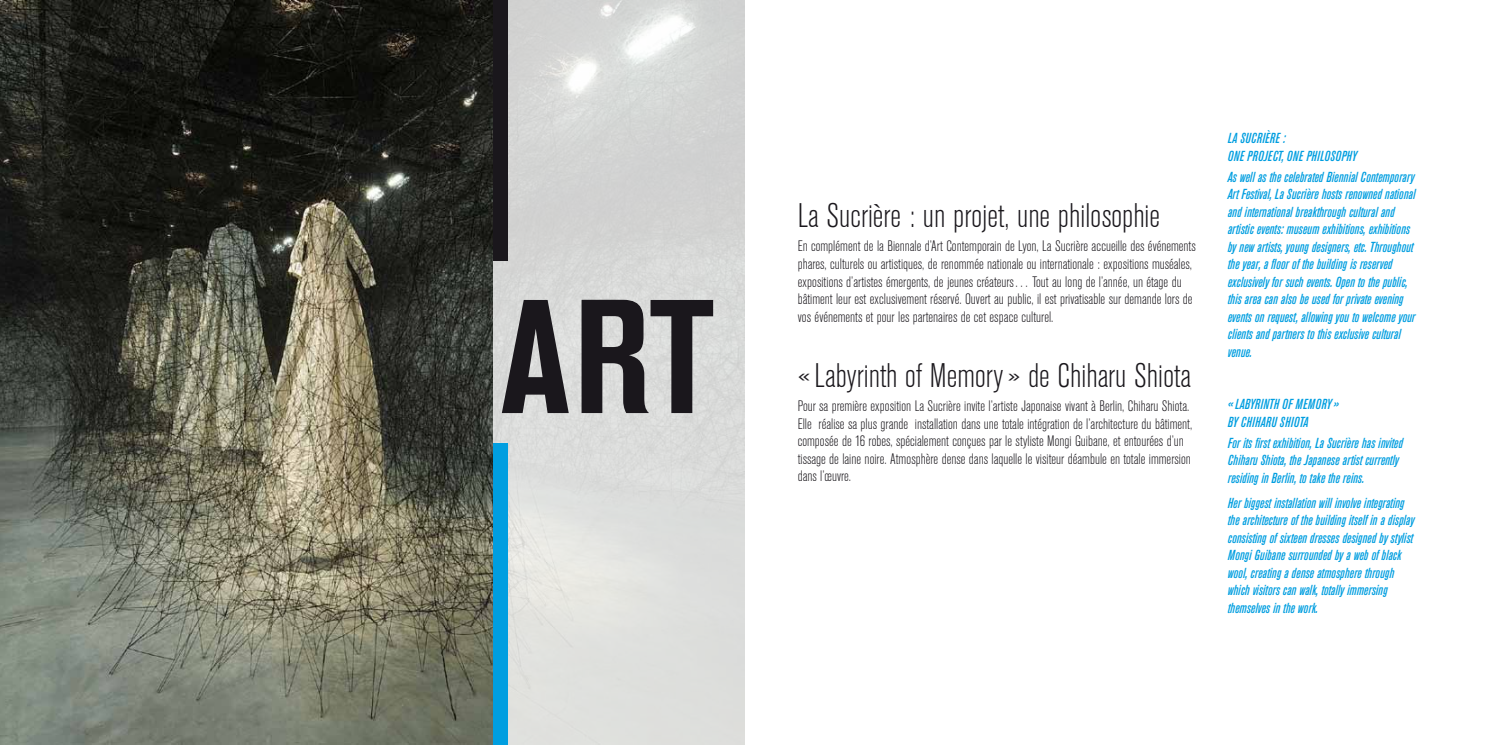
<style>
.page{position:relative;width:1489px;height:745px;background:#fff}
.page>*{position:absolute;margin:0;border:0;box-sizing:border-box;transform-origin:0 0}
.t1{font:700 condensed 160px "Akzidenz Grotesk BE";color:#1a171c}
.t2{font:300 condensed 33.75px "Akzidenz Grotesk BE";color:#1a171c}
.t3{font:300 condensed 15px/17.5px "Akzidenz Grotesk BE";color:#1a171c}
.t4{font:italic 500 condensed 14.38px/17.5px "Akzidenz Grotesk BE";color:#009ee0}
.t5{font:italic 500 condensed 14.38px/17.5px "Akzidenz Grotesk BE";letter-spacing:.02em;color:#009ee0}
</style>
<div class="page">
<img style="left:0;top:0;width:493px;height:744px">
<svg style="left:493px;top:0;width:251px;height:744px;background:#d9dbd9"></svg>
<div style="left:493px;top:0;width:14px;height:260px;background:#1a171c"></div>
<div style="left:493px;top:443px;width:14px;height:301px;background:#009ee0"></div>
<h1 class="t1" style="left:500px;top:266px;width:215px">ART</h1>
<h2 class="t2" style="left:797px;top:197px;width:364px">La Sucrière : un projet, une philosophie</h2>
<p class="t3" style="left:797px;top:238px;width:399px">En complément de la Biennale d’Art Contemporain de Lyon, La Sucrière accueille des événements phares, culturels ou artistiques, de renommée nationale ou internationale : expositions muséales, expositions d’artistes émergents, de jeunes créateurs… Tout au long de l’année, un étage du bâtiment leur est exclusivement réservé. Ouvert au public, il est privatisable sur demande lors de vos événements et pour les partenaires de cet espace culturel.</p>
<h2 class="t2" style="left:797px;top:356px;width:395px">« Labyrinth of Memory» de Chiharu Shiota</h2>
<p class="t3" style="left:797px;top:397px;width:396px">Pour sa première exposition La Sucrière invite l’artiste Japonaise vivant à Berlin, Chiharu Shiota.<br>Elle réalise sa plus grande installation dans une totale intégration de l’architecture du bâtiment, composée de 16 robes, spécialement conçues par le styliste Mongi Guibane, et entourées d’un tissage de laine noire. Atmosphère dense dans laquelle le visiteur déambule en totale immersion dans l’œuvre.</p>
<p class="t5" style="left:1227px;top:129px;width:96px">La Sucrière :<br>one project, one philoso</p>
<p class="t4" style="left:1227px;top:145px;width:188px;line-height:21px;text-indent:114px">phy<br>As well as the celebrated Biennial Contemporary</p>
<p class="t4" style="left:1227px;top:185px;width:189px">Art Festival, La Sucrière hosts renowned national and international breakthrough cultural and artistic events: museum exhibitions, exhibitions by new artists, young designers, etc. Throughout the year, a floor of the building is reserved exclusively for such events. Open to the public, this area can also be used for private evening events on request, allowing you to welcome your clients and partners to this exclusive cultural venue.</p>
<p class="t4" style="left:1227px;top:395px;width:19px">«Labyrint</p>
<p class="t4" style="left:1273px;top:395px;width:36px">h of Memory</p>
<p class="t4" style="left:1333px;top:395px;width:7px">»</p>
<p class="t4" style="left:1227px;top:411px;width:176px;line-height:21px">by Chiharu Shiota<br>For its first exhibition, La Sucrière has invited</p>
<p class="t4" style="left:1227px;top:451px;width:172px">Chiharu Shiota, the Japanese artist currently residing in Berlin, to take the reins.</p>
<p class="t4" style="left:1227px;top:493px;width:188px">Her biggest installation will involve integrating the architecture of the building itself in a display consisting of sixteen dresses designed by stylist Mongi Guibane surrounded by a web of black wool, creating a dense atmosphere through which visitors can walk, totally immersing themselves in the work.</p>
</div>
